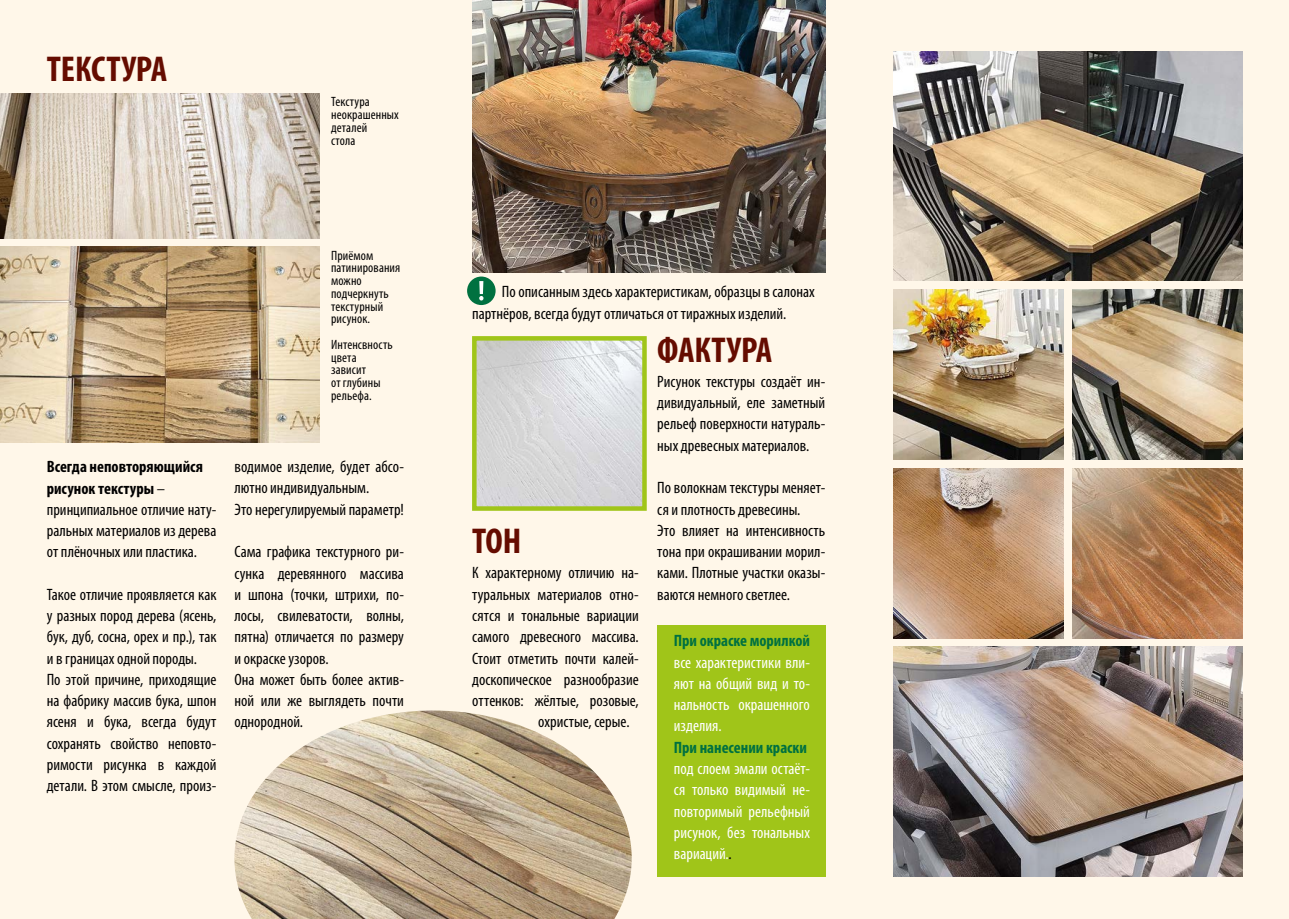
<style>
.page{position:relative;width:1289px;height:919px;background:#fff}
.page>*{position:absolute;margin:0;border:0;box-sizing:border-box;transform-origin:0 0}
.t1{font:700 condensed 36px "Myriad Pro";color:#650c00}
.t2{font:condensed 16.5px/21.3px "Myriad Pro";color:#000}
.t3{font:condensed 16.5px/21.3px "Myriad Pro";color:#fff;text-align:justify}
.t4{font:700 condensed 16.5px "Myriad Pro";color:#007140}
.t5{font:condensed 13.5px/12.8px "Myriad Pro";letter-spacing:.01em;color:#000}
.s1{font-weight:700}
.s2{color:#000}
</style>
<div class="page">
<div style="left:0;top:0;width:1288px;height:918px;background:#fff7e9"></div>
<img style="left:0;top:247px;width:319px;height:195px">
<img style="left:893px;top:51px;width:349px;height:230px">
<img style="left:472px;top:0;width:353px;height:272px">
<img style="left:893px;top:646px;width:349px;height:230px">
<img style="left:893px;top:289px;width:170px;height:170px">
<img style="left:477px;top:341px;width:164px;height:164px">
<div style="left:472px;top:336px;width:174px;height:174px;border:4px solid #a0c519"></div>
<img style="left:893px;top:468px;width:170px;height:170px">
<img style="left:1072px;top:289px;width:170px;height:170px">
<img style="left:1072px;top:468px;width:170px;height:170px">
<img style="left:0;top:94px;width:319px;height:144px">
<img style="left:234px;top:710px;width:397px;height:208px">
<div style="left:657px;top:625px;width:168px;height:251px;background:#a0c519"></div>
<div style="left:467px;top:276px;width:28px;height:29px;background:#007140;border-radius:50%"></div>
<svg style="left:479px;top:281px;width:4px;height:19px"></svg>
<h1 class="t1" style="left:47px;top:46px;width:122px">ТЕКСТУРА</h1>
<p class="t5" style="left:331px;top:95px;width:69px">Текстура неокрашенных деталей<br>стола</p>
<p class="t5" style="left:331px;top:248px;width:71px">Приёмом патинирования можно подчеркнуть текстурный рисунок.</p>
<p class="t5" style="left:331px;top:338px;width:63px">Интенсвность цвета зависит<br>от глубины рельефа.</p>
<p class="t2" style="left:47px;top:456px;width:171px"><span class="s1">Всегда неповторяющийся рисунок текстуры</span> – принципиальное отличие нату&shy;ральных материалов из дерева от плёночных или пластика.</p>
<p class="t2" style="left:47px;top:583px;width:171px">Такое отличие проявляется как у разных пород дерева (ясень, бук, дуб, сосна, орех и пр.), так и в границах одной породы.<br>По этой причине, приходящие на фабрику массив бука, шпон ясеня и бука, всегда будут сохранять свойство неповто&shy;римости рисунка в каждой детали. В этом смысле, произ-</p>
<p class="t2" style="left:234px;top:456px;width:171px">водимое изделие, будет абсо&shy;лютно индивидуальным.<br>Это нерегулируемый параметр!</p>
<p class="t2" style="left:234px;top:541px;width:171px">Сама графика текстурного ри&shy;сунка деревянного массива и шпона (точки, штрихи, по&shy;лосы, свилеватости, волны, пятна) отличается по размеру и окраске узоров.<br>Она может быть более актив&shy;ной или же выглядеть почти однородной.</p>
<p class="t2" style="left:472px;top:281px;width:344px;text-indent:30px">По описанным здесь характеристикам, образцы в салонах партнёров, всегда будут отличаться от тиражных изделий.</p>
<h1 class="t1" style="left:472px;top:518px;width:51px">ТОН</h1>
<p class="t2" style="left:472px;top:562px;width:168px">К характерному отличию на-</p>
<p class="t2" style="left:472px;top:583px;width:168px">туральных материалов отно-</p>
<p class="t2" style="left:472px;top:604px;width:168px">сятся и тональные вариации</p>
<p class="t2" style="left:472px;top:626px;width:168px">самого древесного массива.</p>
<p class="t2" style="left:472px;top:647px;width:168px">Стоит отметить почти калей-</p>
<p class="t2" style="left:472px;top:668px;width:168px">доскопическое разнообразие</p>
<p class="t2" style="left:472px;top:689px;width:168px">оттенков: жёлтые, розовые,</p>
<p class="t2" style="left:538px;top:711px;width:93px">охристые, серые.</p>
<h1 class="t1" style="left:657px;top:327px;width:117px">ФАКТУРА</h1>
<p class="t2" style="left:657px;top:370px;width:169px;text-align:justify">Рисунок текстуры создаёт ин&shy;дивидуальный, еле заметный рельеф поверхности натураль&shy;ных древесных материалов.</p>
<p class="t2" style="left:657px;top:477px;width:169px">По волокнам текстуры меняет&shy;ся и плотность древесины.<br>Это влияет на интенсивность тона при окрашивании морил&shy;ками. Плотные участки оказы&shy;ваются немного светлее.</p>
<p class="t4" style="left:674px;top:630px;width:138px">При окраске морилкой</p>
<p class="t3" style="left:674px;top:651px;width:138px">все характеристики вли&shy;яют на общий вид и то&shy;нальность окрашенного изделия.</p>
<p class="t4" style="left:674px;top:736px;width:135px">При нанесении краски</p>
<p class="t3" style="left:674px;top:757px;width:138px">под слоем эмали остаёт&shy;ся только видимый не&shy;повторимый рельефный рисунок, без тональных вариаций.<span class="s2">.</span></p>
</div>
